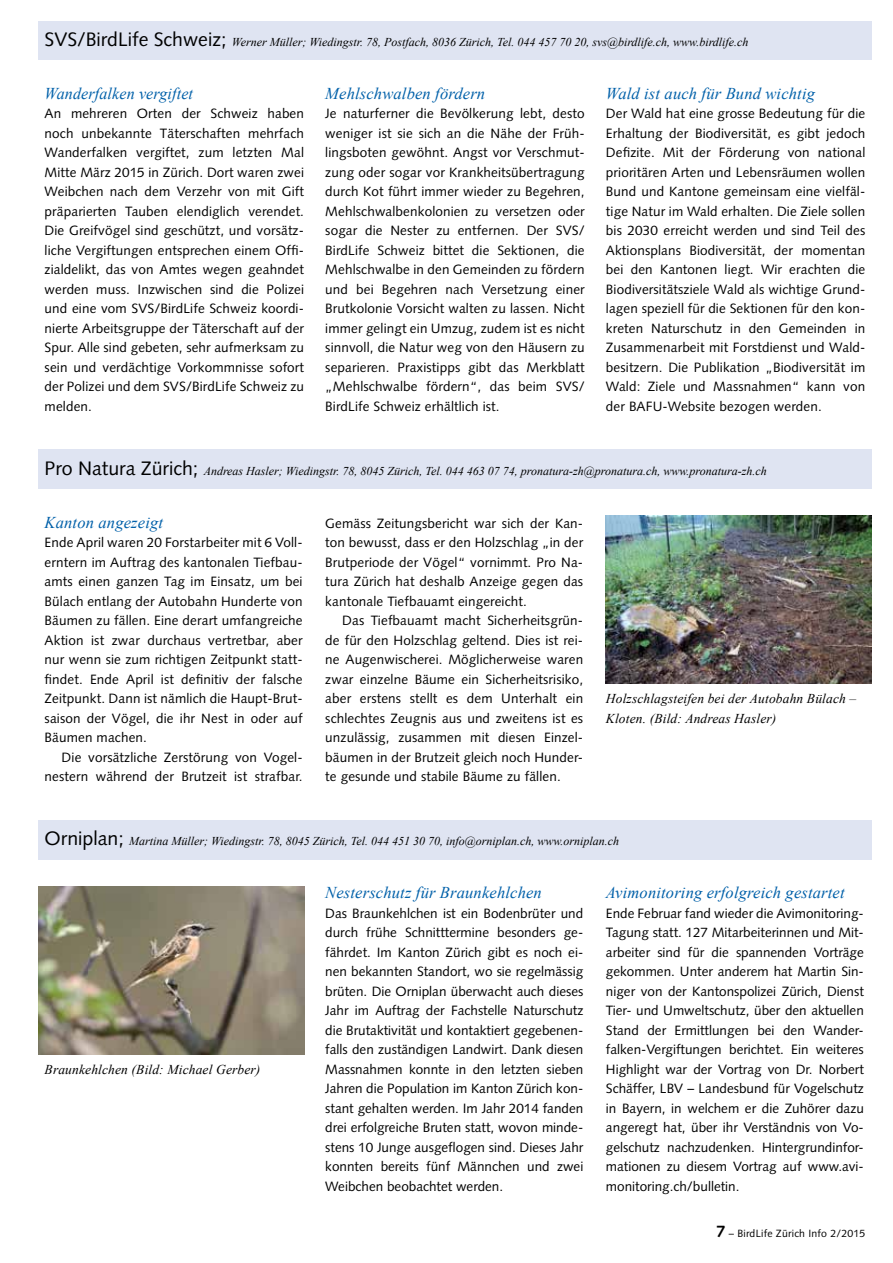
<style>
.page{position:relative;width:893px;height:1263px;background:#fff}
.page>*{position:absolute;margin:0;border:0;box-sizing:border-box;transform-origin:0 0}
.t1{font:italic 16.5px "Times New Roman";letter-spacing:.01em;color:#0060a9}
.t2{font:13.5px/19.5px "Syntax";letter-spacing:.01em;color:#000;text-align:justify}
.t3{font:italic 13.5px/19.5px "Times New Roman";letter-spacing:.01em;color:#000}
.t4{font:italic 12px "Times New Roman";color:#000}
.t5{font:10.5px "Syntax";letter-spacing:.02em;color:#000}
.s1{font-family:"Syntax";font-style:normal;font-size:19.5px}
.s2{font-weight:700;font-size:16.5px}
</style>
<div class="page">
<div style="left:38px;top:450px;width:834px;height:39px;background:#dfe4f2"></div>
<div style="left:38px;top:21px;width:834px;height:39px;background:#dfe4f2"></div>
<div style="left:38px;top:820px;width:834px;height:39px;background:#dfe4f2"></div>
<img style="left:606px;top:515px;width:266px;height:169px">
<img style="left:38px;top:887px;width:266px;height:167px">
<p class="t4" style="left:45px;top:34px;width:705px"><span class="s1">SVS/BirdLife Schweiz;</span> Werner Müller; Wiedingstr. 78, Postfach, 8036 Zürich, Tel. 044 457 70 20, svs@birdlife.ch, www.birdlife.ch</p>
<p class="t1" style="left:45px;top:82px;width:150px">Wanderfalken vergiftet</p>
<p class="t2" style="left:45px;top:104px;width:261px">An mehreren Orten der Schweiz haben noch unbekannte Täterschaften mehrfach Wanderfalken vergiftet, zum letzten Mal Mitte März 2015 in Zürich. Dort waren zwei Weibchen nach dem Verzehr von mit Gift präparierten Tauben elendiglich verendet.<br>Die Greifvögel sind geschützt, und vorsätz&shy;liche Vergiftungen entsprechen einem Offi&shy;zialdelikt, das von Amtes wegen geahndet werden muss. Inzwischen sind die Polizei und eine vom SVS/BirdLife Schweiz koordi&shy;nierte Arbeitsgruppe der Täterschaft auf der Spur. Alle sind gebeten, sehr aufmerksam zu sein und verdächtige Vorkommnisse sofort der Polizei und dem SVS/BirdLife Schweiz zu melden.</p>
<p class="t1" style="left:325px;top:82px;width:161px">Mehlschwalben fördern</p>
<p class="t2" style="left:325px;top:104px;width:261px">Je naturferner die Bevölkerung lebt, desto weniger ist sie sich an die Nähe der Früh&shy;lingsboten gewöhnt. Angst vor Verschmut&shy;zung oder sogar vor Krankheitsübertragung durch Kot führt immer wieder zu Begehren, Mehlschwalbenkolonien zu versetzen oder sogar die Nester zu entfernen. Der SVS/ BirdLife Schweiz bittet die Sektionen, die Mehlschwalbe in den Gemeinden zu fördern und bei Begehren nach Versetzung einer Brutkolonie Vorsicht walten zu lassen. Nicht immer gelingt ein Umzug, zudem ist es nicht sinnvoll, die Natur weg von den Häusern zu separieren. Praxistipps gibt das Merkblatt „Mehlschwalbe fördern“, das beim SVS/ BirdLife Schweiz erhältlich ist.</p>
<p class="t1" style="left:606px;top:82px;width:211px">Wald ist auch für Bund wichtig</p>
<p class="t2" style="left:606px;top:104px;width:261px">Der Wald hat eine grosse Bedeutung für die Erhaltung der Biodiversität, es gibt jedoch Defizite. Mit der Förderung von national prioritären Arten und Lebensräumen wollen Bund und Kantone gemeinsam eine vielfäl&shy;tige Natur im Wald erhalten. Die Ziele sollen bis 2030 erreicht werden und sind Teil des Aktionsplans Biodiversität, der momentan bei den Kantonen liegt. Wir erachten die Biodiversitätsziele Wald als wichtige Grund&shy;lagen speziell für die Sektionen für den kon&shy;kreten Naturschutz in den Gemeinden in Zusammenarbeit mit Forstdienst und Wald&shy;besitzern. Die Publikation „Biodiversität im Wald: Ziele und Massnahmen“ kann von der BAFU-Website bezogen werden.</p>
<p class="t4" style="left:45px;top:463px;width:724px"><span class="s1">Pro Natura Zürich;</span> Andreas Hasler; Wiedingstr. 78, 8045 Zürich, Tel. 044 463 07 74, pronatura-zh@pronatura.ch, www.pronatura-zh.ch</p>
<p class="t1" style="left:45px;top:511px;width:120px">Kanton angezeigt</p>
<p class="t2" style="left:45px;top:533px;width:260px">Ende April waren 20 Forstarbeiter mit 6 Voll&shy;erntern im Auftrag des kantonalen Tiefbau&shy;amts einen ganzen Tag im Einsatz, um bei Bülach entlang der Autobahn Hunderte von Bäumen zu fällen. Eine derart umfangreiche Aktion ist zwar durchaus vertretbar, aber nur wenn sie zum richtigen Zeitpunkt statt&shy;findet. Ende April ist definitiv der falsche Zeitpunkt. Dann ist nämlich die Haupt-Brut&shy;saison der Vögel, die ihr Nest in oder auf Bäumen machen.</p>
<p class="t2" style="left:45px;top:747px;width:260px;text-align:right">Die vorsätzliche Zerstörung von Vogel&shy;nestern während der Brutzeit ist strafbar.</p>
<p class="t2" style="left:325px;top:513px;width:259px">Gemäss Zeitungsbericht war sich der Kan&shy;ton bewusst, dass er den Holzschlag „in der Brutperiode der Vögel“ vornimmt. Pro Na&shy;tura Zürich hat deshalb Anzeige gegen das kantonale Tiefbauamt eingereicht.</p>
<p class="t2" style="left:325px;top:611px;width:259px;text-indent:17px">Das Tiefbauamt macht Sicherheitsgrün&shy;de für den Holzschlag geltend. Dies ist rei&shy;ne Augenwischerei. Möglicherweise waren zwar einzelne Bäume ein Sicherheitsrisiko, aber erstens stellt es dem Unterhalt ein schlechtes Zeugnis aus und zweitens ist es unzulässig, zusammen mit diesen Einzel&shy;bäumen in der Brutzeit gleich noch Hunder&shy;te gesunde und stabile Bäume zu fällen.</p>
<p class="t3" style="left:606px;top:689px;width:252px">Holzschlagsteifen bei der Autobahn Bülach –<br>Kloten. (Bild: Andreas Hasler)</p>
<p class="t4" style="left:45px;top:833px;width:576px"><span class="s1">Orniplan;</span> Martina Müller; Wiedingstr. 78, 8045 Zürich, Tel. 044 451 30 70, info@orniplan.ch, www.orniplan.ch</p>
<p class="t3" style="left:45px;top:1059px;width:217px">Braunkehlchen (Bild: Michael Gerber)</p>
<p class="t1" style="left:325px;top:881px;width:218px">Nesterschutz für Braunkehlchen</p>
<p class="t2" style="left:325px;top:903px;width:260px">Das Braunkehlchen ist ein Bodenbrüter und durch frühe Schnitttermine besonders ge&shy;fährdet. Im Kanton Zürich gibt es noch ei&shy;nen bekannten Standort, wo sie regelmässig brüten. Die Orniplan überwacht auch dieses Jahr im Auftrag der Fachstelle Naturschutz die Brutaktivität und kontaktiert gegebenen&shy;falls den zuständigen Landwirt. Dank diesen Massnahmen konnte in den letzten sieben Jahren die Population im Kanton Zürich kon&shy;stant gehalten werden. Im Jahr 2014 fanden drei erfolgreiche Bruten statt, wovon minde&shy;stens 10 Junge ausgeflogen sind. Dieses Jahr konnten bereits fünf Männchen und zwei Weibchen beobachtet werden.</p>
<p class="t1" style="left:606px;top:881px;width:240px">Avimonitoring erfolgreich gestartet</p>
<p class="t2" style="left:606px;top:903px;width:259px">Ende Februar fand wieder die Avimonitoring-Tagung statt. 127 Mitarbeiterinnen und Mit&shy;arbeiter sind für die spannenden Vorträge gekommen. Unter anderem hat Martin Sin&shy;niger von der Kantonspolizei Zürich, Dienst Tier- und Umweltschutz, über den aktuellen Stand der Ermittlungen bei den Wander&shy;falken-Vergiftungen berichtet. Ein weiteres Highlight war der Vortrag von Dr. Norbert Schäffer, LBV – Landesbund für Vogelschutz in Bayern, in welchem er die Zuhörer dazu angeregt hat, über ihr Verständnis von Vo&shy;gelschutz nachzudenken. Hintergrundinfor&shy;mationen zu diesem Vortrag auf www.avi&shy;monitoring.ch/bulletin.</p>
<p class="t5" style="left:716px;top:1227px;width:150px"><span class="s2">7</span> – BirdLife Zürich Info 2/2015</p>
</div>
